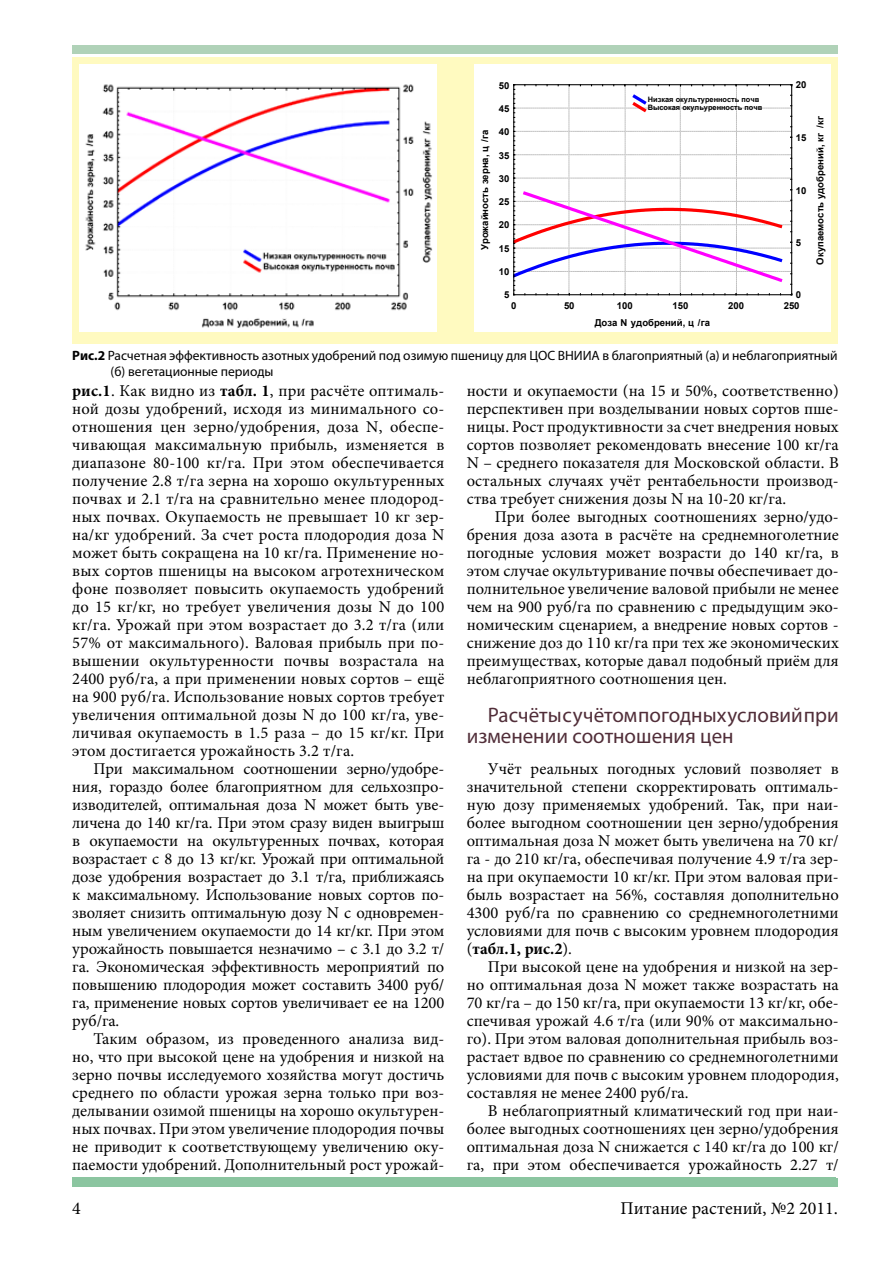
<style>
.page{position:relative;width:893px;height:1263px;background:#fff}
.page>*{position:absolute;margin:0;border:0;box-sizing:border-box;transform-origin:0 0}
.t1{font:21px/21px "Myriad Pro";color:#512e39}
.t2{font:18px "Minion Pro";color:#000}
.t3{font:16.5px/18px "Minion Pro";color:#000;text-align:justify}
.t4{font:13.5px/16.2px "Myriad Pro";color:#000}
.t5{font:700 9.6px "Arial";color:#000}
.t6{font:700 7.5px/7.6px "Arial";color:#000}
.s1{font-weight:700}
</style>
<div class="page">
<div style="left:73px;top:45px;width:764px;height:9px;background:#b0d2b8"></div>
<div style="left:72px;top:1178px;width:766px;height:8px;background:#8bc5a0"></div>
<div style="left:72px;top:57px;width:766px;height:287px;background:#fffac0"></div>
<div style="left:474px;top:65px;width:357px;height:267px;background:#fff"></div>
<svg style="left:513px;top:84px;width:279px;height:211px"></svg>
<img style="left:80px;top:64px;width:357px;height:267px">
<p class="t5" style="left:478px;top:250px;width:122px;rotate:-90deg">Урожайность зерна, ц /га</p>
<p class="t5" style="left:499px;top:79px;width:12px">50</p>
<p class="t5" style="left:499px;top:102px;width:12px">45</p>
<p class="t5" style="left:499px;top:125px;width:12px">40</p>
<p class="t5" style="left:499px;top:149px;width:12px">35</p>
<p class="t5" style="left:499px;top:172px;width:12px">30</p>
<p class="t5" style="left:499px;top:195px;width:12px">25</p>
<p class="t5" style="left:499px;top:219px;width:12px">20</p>
<p class="t5" style="left:499px;top:242px;width:12px">15</p>
<p class="t5" style="left:499px;top:265px;width:12px">10</p>
<p class="t5" style="left:504px;top:289px;width:7px">5</p>
<p class="t6" style="left:648px;top:96px;width:116px">Низкая окультуренность почв<br>Высокая окульуренность почв</p>
<p class="t5" style="left:796px;top:79px;width:12px">20</p>
<p class="t5" style="left:796px;top:131px;width:12px">15</p>
<p class="t5" style="left:796px;top:184px;width:12px">10</p>
<p class="t5" style="left:796px;top:236px;width:7px">5</p>
<p class="t5" style="left:796px;top:289px;width:7px">0</p>
<p class="t5" style="left:511px;top:299px;width:7px">0</p>
<p class="t5" style="left:564px;top:299px;width:12px">50</p>
<p class="t5" style="left:617px;top:299px;width:17px">100</p>
<p class="t5" style="left:672px;top:299px;width:17px">150</p>
<p class="t5" style="left:728px;top:299px;width:17px">200</p>
<p class="t5" style="left:784px;top:299px;width:17px">250</p>
<p class="t5" style="left:595px;top:316px;width:117px">Доза N удобрений, ц /га</p>
<p class="t5" style="left:814px;top:265px;width:150px;rotate:-90deg">Окупаемость удобрений, кг /кг</p>
<p class="t4" style="left:111px;top:347px;width:729px;text-indent:-38px"><span class="s1">Рис.2</span> Расчетная эффективность азотных удобрений под озимую пшеницу для ЦОС ВНИИА в благоприятный (а) и неблагоприятный (б) вегетационные периоды</p>
<p class="t3" style="left:72px;top:382px;width:374px"><span class="s1">рис.1</span>. Как видно из <span class="s1">табл. 1</span>, при расчёте оптималь&shy;ной дозы удобрений, исходя из минимального со&shy;отношения цен зерно/удобрения, доза N, обеспе&shy;чивающая максимальную прибыль, изменяется в диапазоне 80-100 кг/га. При этом обеспечивается получение 2.8 т/га зерна на хорошо окультуренных почвах и 2.1 т/га на сравнительно менее плодород&shy;ных почвах. Окупаемость не превышает 10 кг зер&shy;на/кг удобрений. За счет роста плодородия доза N может быть сокращена на 10 кг/га. Применение но&shy;вых сортов пшеницы на высоком агротехническом фоне позволяет повысить окупаемость удобрений до 15 кг/кг, но требует увеличения дозы N до 100 кг/га. Урожай при этом возрастает до 3.2 т/га (или 57% от максимального). Валовая прибыль при по&shy;вышении окультуренности почвы возрастала на 2400 руб/га, а при применении новых сортов – ещё на 900 руб/га. Использование новых сортов требует увеличения оптимальной дозы N до 100 кг/га, уве&shy;личивая окупаемость в 1.5 раза – до 15 кг/кг. При этом достигается урожайность 3.2 т/га.</p>
<p class="t3" style="left:72px;top:760px;width:374px;text-indent:21px">При максимальном соотношении зерно/удобре&shy;ния, гораздо более благоприятном для сельхозпро&shy;изводителей, оптимальная доза N может быть уве&shy;личена до 140 кг/га. При этом сразу виден выигрыш в окупаемости на окультуренных почвах, которая возрастает с 8 до 13 кг/кг. Урожай при оптимальной дозе удобрения возрастает до 3.1 т/га, приближаясь к максимальному. Использование новых сортов по&shy;зволяет снизить оптимальную дозу N с одновремен&shy;ным увеличением окупаемости до 14 кг/кг. При этом урожайность повышается незначимо – с 3.1 до 3.2 т/ га. Экономическая эффективность мероприятий по повышению плодородия может составить 3400 руб/ га, применение новых сортов увеличивает ее на 1200 руб/га.</p>
<p class="t3" style="left:72px;top:1030px;width:374px;text-indent:21px">Таким образом, из проведенного анализа вид&shy;но, что при высокой цене на удобрения и низкой на зерно почвы исследуемого хозяйства могут достичь среднего по области урожая зерна только при воз&shy;делывании озимой пшеницы на хорошо окультурен&shy;ных почвах. При этом увеличение плодородия почвы не приводит к соответствующему увеличению оку&shy;паемости удобрений. Дополнительный рост урожай-</p>
<p class="t3" style="left:467px;top:382px;width:374px">ности и окупаемости (на 15 и 50%, соответственно) перспективен при возделывании новых сортов пше&shy;ницы. Рост продуктивности за счет внедрения новых сортов позволяет рекомендовать внесение 100 кг/га N – среднего показателя для Московской области. В остальных случаях учёт рентабельности производ&shy;ства требует снижения дозы N на 10-20 кг/га.</p>
<p class="t3" style="left:467px;top:508px;width:374px;text-indent:28px">При более выгодных соотношениях зерно/удо&shy;брения доза азота в расчёте на среднемноголетние погодные условия может возрасти до 140 кг/га, в этом случае окультуривание почвы обеспечивает до&shy;полнительное увеличение валовой прибыли не менее чем на 900 руб/га по сравнению с предыдущим эко&shy;номическим сценарием, а внедрение новых сортов - снижение доз до 110 кг/га при тех же экономических преимуществах, которые давал подобный приём для неблагоприятного соотношения цен.</p>
<p class="t1" style="left:467px;top:704px;width:374px;text-indent:21px">Расчёты с учётом погодных условий при изменении соотношения цен</p>
<p class="t3" style="left:467px;top:760px;width:374px;text-indent:21px">Учёт реальных погодных условий позволяет в значительной степени скорректировать оптималь&shy;ную дозу применяемых удобрений. Так, при наи&shy;более выгодном соотношении цен зерно/удобрения оптимальная доза N может быть увеличена на 70 кг/ га - до 210 кг/га, обеспечивая получение 4.9 т/га зер&shy;на при окупаемости 10 кг/кг. При этом валовая при&shy;быль возрастает на 56%, составляя дополнительно 4300 руб/га по сравнению со среднемноголетними условиями для почв с высоким уровнем плодородия (<span class="s1">табл.1, рис.2</span>).</p>
<p class="t3" style="left:467px;top:958px;width:374px;text-indent:21px">При высокой цене на удобрения и низкой на зер&shy;но оптимальная доза N может также возрастать на 70 кг/га – до 150 кг/га, при окупаемости 13 кг/кг, обе&shy;спечивая урожай 4.6 т/га (или 90% от максимально&shy;го). При этом валовая дополнительная прибыль воз&shy;растает вдвое по сравнению со среднемноголетними условиями для почв с высоким уровнем плодородия, составляя не менее 2400 руб/га.</p>
<p class="t3" style="left:467px;top:1102px;width:374px;text-indent:21px">В неблагоприятный климатический год при наи&shy;более выгодных соотношениях цен зерно/удобрения оптимальная доза N снижается с 140 кг/га до 100 кг/ га, при этом обеспечивается урожайность 2.27 т/</p>
<p class="t2" style="left:72px;top:1196px;width:10px">4</p>
<p class="t2" style="left:621px;top:1196px;width:219px">Питание растений, №2 2011.</p>
</div>
